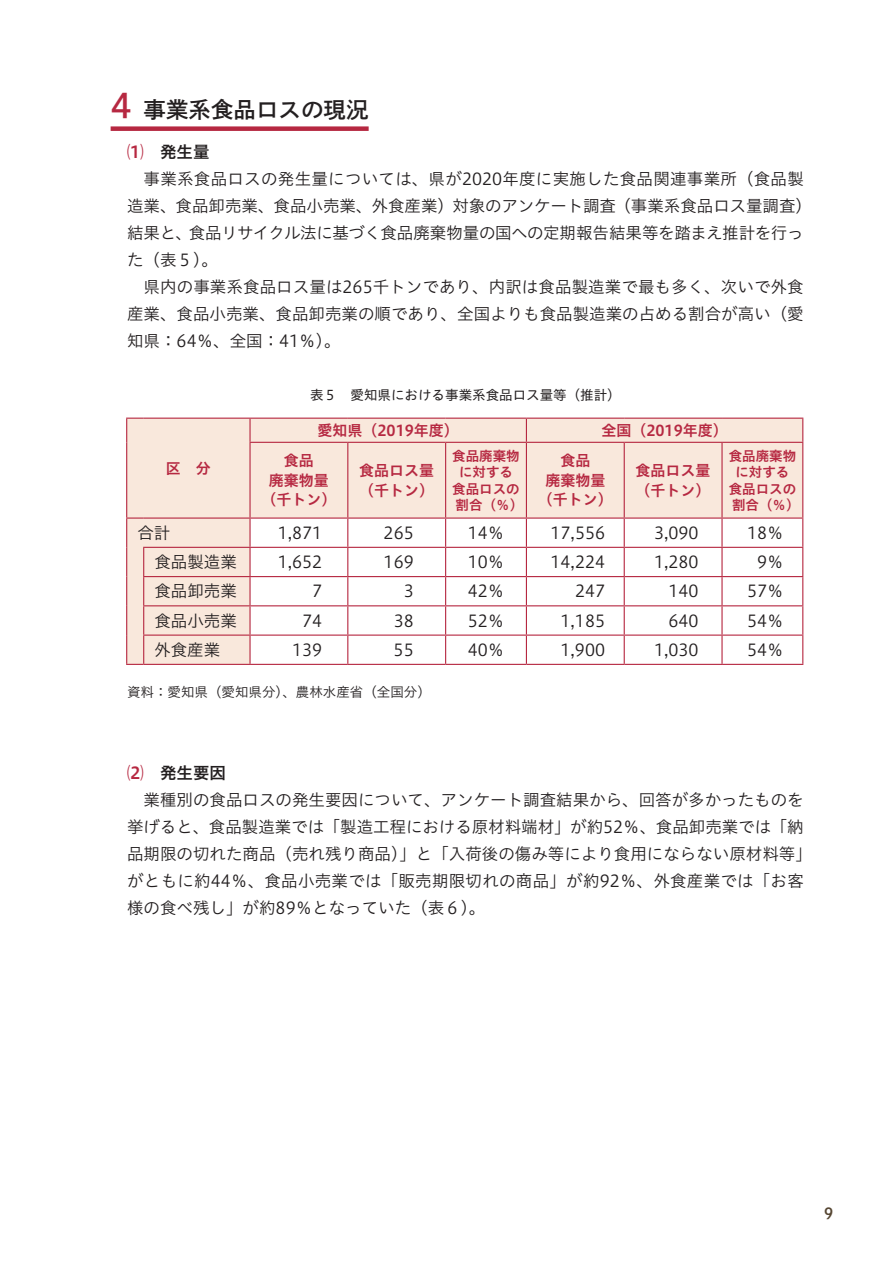
<style>
.page{position:relative;width:893px;height:1263px;background:#fff}
.page>*{position:absolute;margin:0;border:0;box-sizing:border-box;transform-origin:0 0}
.t1{font:22.5px "P Shuei Go Kin Std N B";color:#231f20}
.t2{font:16.5px/27px "Hiragino UD Sans Std N W3";color:#231f20}
.t3{font:16.5px "Hiragino UD Sans Std N W6";color:#231f20}
.t4{font:15px/19.5px "Hiragino UD Sans Std N W6";color:#b62841;text-align:center}
.t5{font:15px "P Shuei N Go Kin Std N B";color:#564632}
.t6{font:13.5px/16.5px "Hiragino UD Sans Std N W6";color:#b62841;text-align:center}
.t7{font:13.5px "Hiragino UD Sans Std N W4";color:#231f20}
.t8{font:13.5px "Hiragino UD Sans Std N W3";color:#231f20}
.s1{font-size:33px;color:#b62841}
.s2{color:#b62841}
</style>
<div class="page">
<div style="left:111px;top:126px;width:258px;height:5px;background:#b62841"></div>
<div style="left:127px;top:419px;width:675px;height:245px;background:#f9e8dc"></div>
<svg style="left:251px;top:519px;width:551px;height:145px"></svg>
<hr style="left:144px;top:418px;width:106px;height:1px;background:#b62841">
<hr style="left:250px;top:418px;width:98px;height:1px;background:#b62841">
<hr style="left:249px;top:419px;width:2px;height:23px;background:#b62841">
<hr style="left:348px;top:418px;width:98px;height:1px;background:#b62841">
<hr style="left:446px;top:418px;width:80px;height:1px;background:#b62841">
<hr style="left:526px;top:418px;width:98px;height:1px;background:#b62841">
<svg style="left:526px;top:419px;width:1px;height:23px"></svg>
<hr style="left:624px;top:418px;width:98px;height:1px;background:#b62841">
<hr style="left:722px;top:418px;width:81px;height:1px;background:#b62841">
<hr style="left:249px;top:442px;width:99px;height:1px;background:#b62841">
<hr style="left:249px;top:443px;width:2px;height:74px;background:#b62841">
<hr style="left:348px;top:442px;width:98px;height:1px;background:#b62841">
<hr style="left:347px;top:443px;width:1px;height:74px;background:#b62841">
<hr style="left:446px;top:442px;width:80px;height:1px;background:#b62841">
<hr style="left:445px;top:443px;width:1px;height:74px;background:#b62841">
<hr style="left:526px;top:442px;width:98px;height:1px;background:#b62841">
<hr style="left:526px;top:443px;width:1px;height:74px;background:#b62841">
<hr style="left:624px;top:442px;width:98px;height:1px;background:#b62841">
<hr style="left:624px;top:443px;width:1px;height:74px;background:#b62841">
<hr style="left:722px;top:442px;width:81px;height:1px;background:#b62841">
<hr style="left:721px;top:443px;width:2px;height:74px;background:#b62841">
<hr style="left:144px;top:517px;width:106px;height:2px;background:#b62841">
<hr style="left:250px;top:517px;width:98px;height:2px;background:#b62841">
<hr style="left:249px;top:519px;width:2px;height:28px;background:#b62841">
<hr style="left:348px;top:517px;width:98px;height:2px;background:#b62841">
<hr style="left:446px;top:517px;width:80px;height:2px;background:#b62841">
<hr style="left:526px;top:517px;width:98px;height:2px;background:#b62841">
<hr style="left:624px;top:517px;width:98px;height:2px;background:#b62841">
<hr style="left:722px;top:517px;width:81px;height:2px;background:#b62841">
<hr style="left:721px;top:519px;width:2px;height:28px;background:#b62841">
<hr style="left:143px;top:547px;width:107px;height:1px;background:#b62841">
<hr style="left:250px;top:547px;width:98px;height:1px;background:#b62841">
<hr style="left:249px;top:548px;width:2px;height:28px;background:#b62841">
<hr style="left:348px;top:547px;width:98px;height:1px;background:#b62841">
<hr style="left:446px;top:547px;width:80px;height:1px;background:#b62841">
<hr style="left:526px;top:547px;width:98px;height:1px;background:#b62841">
<hr style="left:624px;top:547px;width:98px;height:1px;background:#b62841">
<hr style="left:722px;top:547px;width:81px;height:1px;background:#b62841">
<hr style="left:721px;top:548px;width:2px;height:28px;background:#b62841">
<hr style="left:143px;top:576px;width:107px;height:1px;background:#b62841">
<hr style="left:250px;top:576px;width:98px;height:1px;background:#b62841">
<hr style="left:249px;top:577px;width:2px;height:28px;background:#b62841">
<hr style="left:348px;top:576px;width:98px;height:1px;background:#b62841">
<hr style="left:446px;top:576px;width:80px;height:1px;background:#b62841">
<hr style="left:526px;top:576px;width:98px;height:1px;background:#b62841">
<hr style="left:624px;top:576px;width:98px;height:1px;background:#b62841">
<hr style="left:722px;top:576px;width:81px;height:1px;background:#b62841">
<hr style="left:721px;top:577px;width:2px;height:28px;background:#b62841">
<hr style="left:143px;top:605px;width:107px;height:1px;background:#b62841">
<hr style="left:250px;top:605px;width:98px;height:1px;background:#b62841">
<hr style="left:249px;top:606px;width:2px;height:28px;background:#b62841">
<hr style="left:348px;top:605px;width:98px;height:1px;background:#b62841">
<hr style="left:446px;top:605px;width:80px;height:1px;background:#b62841">
<hr style="left:526px;top:605px;width:98px;height:1px;background:#b62841">
<hr style="left:624px;top:605px;width:98px;height:1px;background:#b62841">
<hr style="left:722px;top:605px;width:81px;height:1px;background:#b62841">
<hr style="left:721px;top:606px;width:2px;height:28px;background:#b62841">
<hr style="left:143px;top:634px;width:107px;height:2px;background:#b62841">
<hr style="left:250px;top:634px;width:98px;height:2px;background:#b62841">
<hr style="left:249px;top:636px;width:2px;height:28px;background:#b62841">
<hr style="left:348px;top:634px;width:98px;height:2px;background:#b62841">
<svg style="left:347px;top:519px;width:1px;height:145px"></svg>
<hr style="left:446px;top:634px;width:80px;height:2px;background:#b62841">
<svg style="left:445px;top:519px;width:1px;height:145px"></svg>
<hr style="left:526px;top:634px;width:98px;height:2px;background:#b62841">
<svg style="left:526px;top:519px;width:1px;height:145px"></svg>
<hr style="left:624px;top:634px;width:98px;height:2px;background:#b62841">
<svg style="left:624px;top:519px;width:1px;height:145px"></svg>
<hr style="left:722px;top:634px;width:81px;height:2px;background:#b62841">
<hr style="left:721px;top:636px;width:2px;height:28px;background:#b62841">
<hr style="left:144px;top:664px;width:106px;height:1px;background:#b62841">
<hr style="left:250px;top:664px;width:98px;height:1px;background:#b62841">
<hr style="left:348px;top:664px;width:98px;height:1px;background:#b62841">
<hr style="left:446px;top:664px;width:80px;height:1px;background:#b62841">
<hr style="left:526px;top:664px;width:98px;height:1px;background:#b62841">
<hr style="left:624px;top:664px;width:98px;height:1px;background:#b62841">
<hr style="left:722px;top:664px;width:81px;height:1px;background:#b62841">
<svg style="left:126px;top:418px;width:18px;height:24px"></svg>
<svg style="left:802px;top:419px;width:1px;height:23px"></svg>
<hr style="left:126px;top:442px;width:1px;height:75px;background:#b62841">
<hr style="left:802px;top:443px;width:1px;height:74px;background:#b62841">
<svg style="left:126px;top:517px;width:18px;height:148px;background:#f1d2ca"></svg>
<svg style="left:802px;top:519px;width:1px;height:145px"></svg>
<h1 class="t1" style="left:111px;top:94px;width:260px"><span class="s1">4</span> 事業系食品ロスの現況</h1>
<p class="t3" style="left:127px;top:139px;width:84px"><span class="s2">⑴</span>　発生量</p>
<p class="t2" style="left:127px;top:164px;width:686px;text-indent:16px">事業系食品ロスの発生量については、県が2020年度に実施した食品関連事業所（食品製造業、食品卸売業、食品小売業、外食産業）対象のアンケート調査（事業系食品ロス量調査）結果と、食品リサイクル法に基づく食品廃棄物量の国への定期報告結果等を踏まえ推計を行った（表５）。</p>
<p class="t2" style="left:127px;top:272px;width:678px;text-align:justify;text-indent:16px">県内の事業系食品ロス量は265千トンであり、内訳は食品製造業で最も多く、次いで外食産業、食品小売業、食品卸売業の順であり、全国よりも食品製造業の占める割合が高い（愛知県：64％、全国：41％）。</p>
<p class="t7" style="left:310px;top:384px;width:312px">表５　愛知県における事業系食品ロス量等（推計）</p>
<p class="t4" style="left:166px;top:458px;width:46px">区　分</p>
<p class="t4" style="left:317px;top:420px;width:143px">愛知県（2019年度）</p>
<p class="t4" style="left:601px;top:420px;width:128px">全国（2019年度）</p>
<p class="t4" style="left:261px;top:450px;width:76px">食品<br>廃棄物量（千トン）</p>
<p class="t4" style="left:359px;top:460px;width:76px;text-align:left">食品ロス量（千トン）</p>
<p class="t6" style="left:452px;top:446px;width:72px">食品廃棄物に対する食品ロスの割合（％）</p>
<p class="t4" style="left:538px;top:450px;width:76px">食品<br>廃棄物量（千トン）</p>
<p class="t4" style="left:636px;top:460px;width:76px;text-align:left">食品ロス量（千トン）</p>
<p class="t6" style="left:729px;top:446px;width:72px">食品廃棄物に対する食品ロスの割合（％）</p>
<p class="t2" style="left:137px;top:518px;width:34px">合計</p>
<p class="t2" style="left:278px;top:518px;width:46px">1,871</p>
<p class="t2" style="left:384px;top:518px;width:32px">265</p>
<p class="t2" style="left:468px;top:518px;width:38px">14％</p>
<p class="t2" style="left:551px;top:518px;width:56px">17,556</p>
<p class="t2" style="left:654px;top:518px;width:46px">3,090</p>
<p class="t2" style="left:747px;top:518px;width:38px">18％</p>
<p class="t2" style="left:154px;top:548px;width:84px">食品製造業</p>
<p class="t2" style="left:278px;top:548px;width:46px">1,652</p>
<p class="t2" style="left:384px;top:548px;width:32px">169</p>
<p class="t2" style="left:468px;top:548px;width:38px">10％</p>
<p class="t2" style="left:551px;top:548px;width:56px">14,224</p>
<p class="t2" style="left:654px;top:548px;width:46px">1,280</p>
<p class="t2" style="left:757px;top:548px;width:28px">9％</p>
<p class="t2" style="left:154px;top:577px;width:84px">食品卸売業</p>
<p class="t2" style="left:312px;top:577px;width:12px">7</p>
<p class="t2" style="left:404px;top:577px;width:12px">3</p>
<p class="t2" style="left:468px;top:577px;width:38px">42％</p>
<p class="t2" style="left:575px;top:577px;width:32px">247</p>
<p class="t2" style="left:668px;top:577px;width:32px">140</p>
<p class="t2" style="left:747px;top:577px;width:38px">57％</p>
<p class="t2" style="left:154px;top:606px;width:84px">食品小売業</p>
<p class="t2" style="left:302px;top:606px;width:22px">74</p>
<p class="t2" style="left:394px;top:606px;width:22px">38</p>
<p class="t2" style="left:468px;top:606px;width:38px">52％</p>
<p class="t2" style="left:561px;top:606px;width:46px">1,185</p>
<p class="t2" style="left:668px;top:606px;width:32px">640</p>
<p class="t2" style="left:747px;top:606px;width:38px">54％</p>
<p class="t2" style="left:154px;top:635px;width:68px">外食産業</p>
<p class="t2" style="left:292px;top:635px;width:32px">139</p>
<p class="t2" style="left:394px;top:635px;width:22px">55</p>
<p class="t2" style="left:468px;top:635px;width:38px">40％</p>
<p class="t2" style="left:561px;top:635px;width:46px">1,900</p>
<p class="t2" style="left:654px;top:635px;width:46px">1,030</p>
<p class="t2" style="left:747px;top:635px;width:38px">54％</p>
<p class="t8" style="left:127px;top:681px;width:305px">資料：愛知県（愛知県分）、農林水産省（全国分）</p>
<p class="t3" style="left:127px;top:760px;width:100px"><span class="s2">⑵</span>　発生要因</p>
<p class="t2" style="left:127px;top:785px;width:686px;text-indent:16px">業種別の食品ロスの発生要因について、アンケート調査結果から、回答が多かったものを挙げると、食品製造業では「製造工程における原材料端材」が約52％、食品卸売業では「納品期限の切れた商品（売れ残り商品）」と「入荷後の傷み等により食用にならない原材料等」がともに約44％、食品小売業では「販売期限切れの商品」が約92％、外食産業では「お客様の食べ残し」が約89％となっていた（表６）。</p>
<p class="t5" style="left:824px;top:1203px;width:11px">9</p>
</div>
